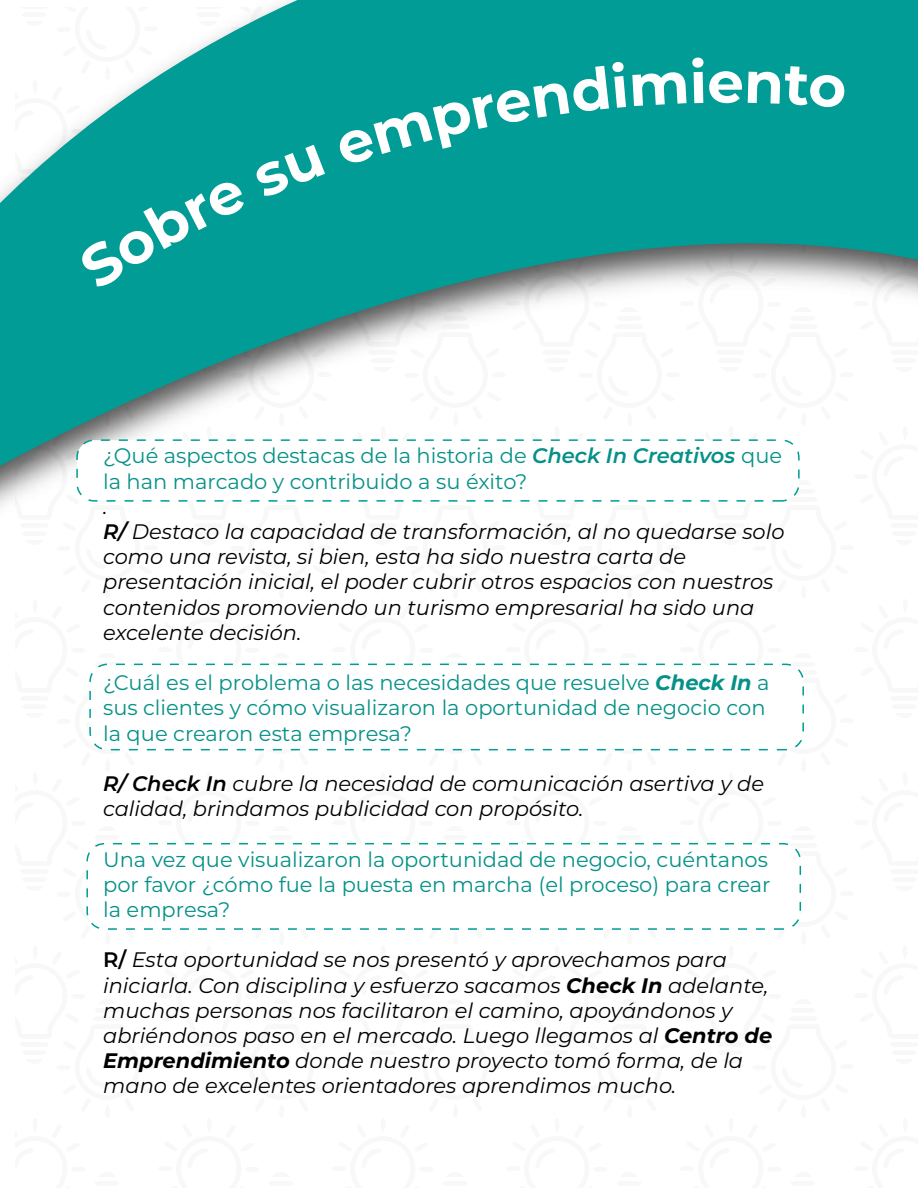
<style>
.page{position:relative;width:918px;height:1188px;background:#fff}
.page>*{position:absolute;margin:0;border:0;box-sizing:border-box;transform-origin:0 0}
.t1{font:700 57.9px "Montserrat";color:#fff}
.t2{font:italic 21px/25.2px "Montserrat";color:#000}
.t3{font:21px/25.2px "Montserrat";color:#059187}
.s1{font-weight:600;font-style:italic}
.s2{font-weight:600}
.s3{font-weight:700;font-style:italic}
.s4{font-weight:600;font-style:normal}
.s5{font-weight:700}
</style>
<div class="page">
<svg style="left:0;top:0;width:918px;height:506px;fill:#009c95"></svg>
<div style="left:77px;top:440px;width:722px;height:61px;background:#fff;border-radius:17px"></div>
<div style="left:76px;top:439px;width:724px;height:63px;border:2px dashed #009c95;border-radius:17px"></div>
<div style="left:89px;top:664px;width:715px;height:86px;border:2px dashed #009c95;border-radius:17px"></div>
<div style="left:86px;top:843px;width:715px;height:87px;border:2px dashed #009c95;border-radius:17px"></div>
<div style="left:77px;top:145px;width:248px;height:145px;background:#009c95"></div>
<div style="left:336px;top:57px;width:368px;height:110px;background:#009c95"></div>
<div style="left:748px;top:66px;width:98px;height:42px;background:#009c95"></div>
<h1 class="t1" style="left:707px;top:40px;width:38px">e</h1>
<p class="t3" style="left:103px;top:443px;width:681px">¿Qué aspectos destacas de la historia de <span class="s1">Check In Creativos</span> que la han marcado y contribuido a su éxito?</p>
<p class="t2" style="left:103px;top:493px;width:683px">.<br><span class="s2">R/</span> Destaco la capacidad de transformación, al no quedarse solo como una revista, si bien, esta ha sido nuestra carta de presentación inicial, el poder cubrir otros espacios con nuestros contenidos promoviendo un turismo empresarial ha sido una excelente decisión.</p>
<p class="t3" style="left:103px;top:669px;width:668px">¿Cuál es el problema o las necesidades que resuelve <span class="s3">Check In</span> a sus clientes y cómo visualizaron la oportunidad de negocio con la que crearon esta empresa?</p>
<p class="t2" style="left:103px;top:770px;width:663px"><span class="s2">R/ Check In</span> cubre la necesidad de comunicación asertiva y de calidad, brindamos publicidad con propósito.</p>
<p class="t3" style="left:103px;top:846px;width:669px">Una vez que visualizaron la oportunidad de negocio, cuéntanos por favor ¿cómo fue la puesta en marcha (el proceso) para crear la empresa?</p>
<p class="t2" style="left:103px;top:947px;width:671px"><span class="s4">R/</span> Esta oportunidad se nos presentó y aprovechamos para iniciarla. Con disciplina y esfuerzo sacamos <span class="s5">Check In</span> adelante, muchas personas nos facilitaron el camino, apoyándonos y abriéndonos paso en el mercado. Luego llegamos al <span class="s5">Centro de Emprendimiento</span> donde nuestro proyecto tomó forma, de la mano de excelentes orientadores aprendimos mucho.</p>
</div>
